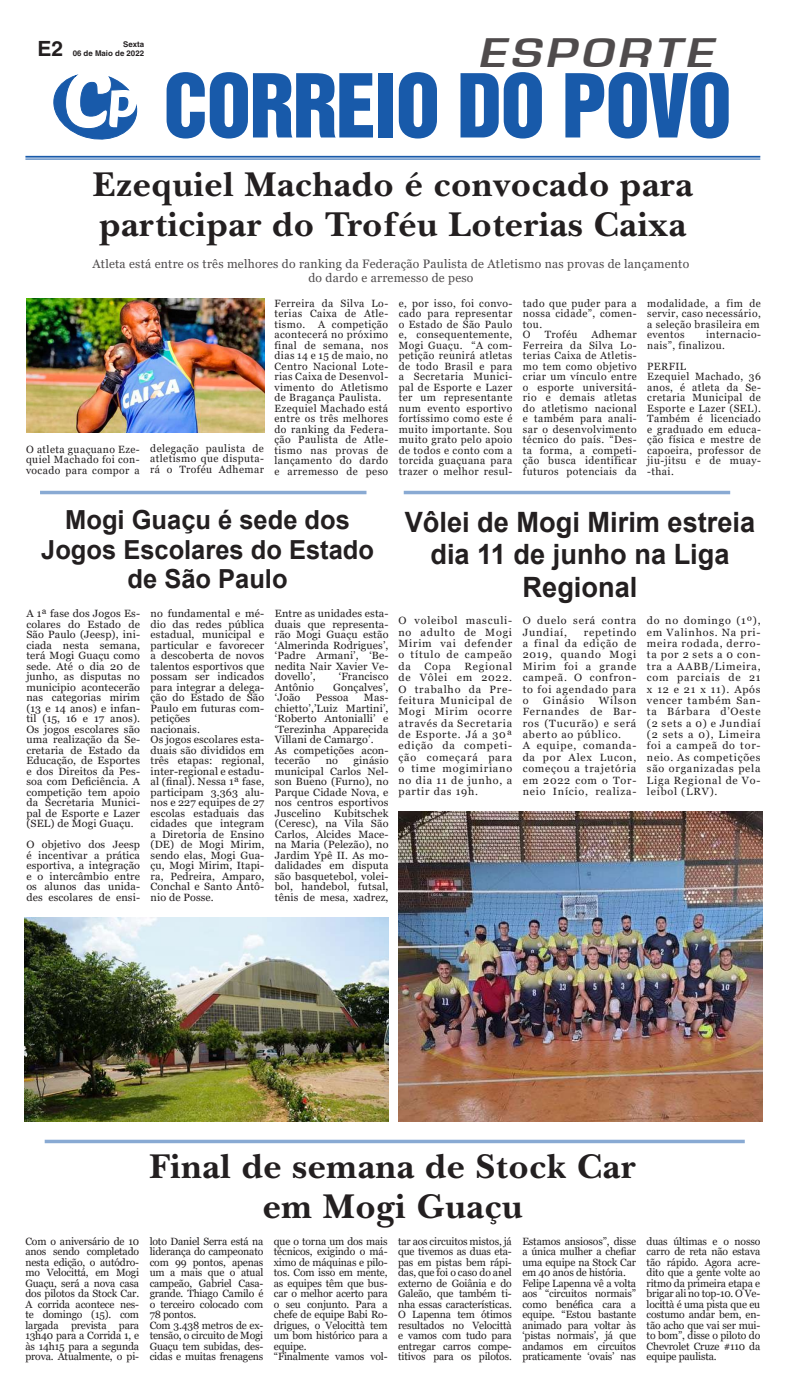
<style>
.page{position:relative;width:787px;height:1389px;background:#fff}
.page>*{position:absolute;margin:0;border:0;box-sizing:border-box;transform-origin:0 0}
.t1{font:80.5px "Helvetica Inserat LT Std";letter-spacing:-.02em;color:#185aaa}
.t2{font:italic 700 42.88px "Eurose";letter-spacing:.1em;color:#231f20}
.t3{font:700 35.88px/40.2px "New Baskerville Std";letter-spacing:.02em;color:#231f20}
.t4{font:700 28px/32.4px "Arial";color:#231f20;text-align:center}
.t5{font:700 26.25px/29.8px "Arial";color:#231f20;text-align:center}
.t6{font:700 21px "Helvetica LT Std";color:#231f20}
.t7{font:12.25px/13.1px "Georgia";letter-spacing:.02em;color:#231f20;text-align:center}
.t8{font:10.5px/10.5px "Georgia";letter-spacing:.01em;color:#231f20;text-align:justify}
.t9{font:10.5px/10.5px "Georgia";letter-spacing:-.015em;color:#231f20}
.t10{font:10.5px/10.5px "Georgia";letter-spacing:.04em;color:#231f20}
.t11{font:10.5px/11.4px "Georgia";letter-spacing:.07em;color:#231f20}
.t12{font:700 7.88px/9.5px "Helvetica LT Std";color:#231f20;text-align:right}
</style>
<div class="page">
<svg style="left:53px;top:74px;width:84px;height:66px"></svg>
<hr style="left:25px;top:156px;width:735px;height:2px;background:#185aaa">
<hr style="left:25px;top:159px;width:735px;height:1px;background:#185aaa">
<hr style="left:40px;top:491px;width:326px;height:3px;background:#185aaa">
<hr style="left:45px;top:1140px;width:699px;height:3px;background:#185aaa">
<hr style="left:403px;top:491px;width:327px;height:3px;background:#185aaa">
<img style="left:26px;top:299px;width:238px;height:133px">
<img style="left:25px;top:918px;width:363px;height:204px">
<img style="left:398px;top:811px;width:363px;height:311px">
<h3 class="t6" style="left:37px;top:36px;width:27px">E2</h3>
<p class="t12" style="left:73px;top:39px;width:73px">Sexta<br>06 de Maio de 2022</p>
<h2 class="t2" style="left:477px;top:29px;width:236px">ESPORTE</h2>
<h1 class="t1" style="left:163px;top:58px;width:570px">CORREIO DO POVO</h1>
<h3 class="t3" style="left:93px;top:164px;width:601px">Ezequiel Machado é convocado para participar do Troféu Loterias Caixa</h3>
<p class="t7" style="left:93px;top:258px;width:598px">Atleta está entre os três melhores do ranking da Federação Paulista de Atletismo nas provas de lançamento do dardo e arremesso de peso</p>
<p class="t8" style="left:26px;top:444px;width:115px">O atleta guaçuano Eze&shy;quiel Machado foi con&shy;vocado para compor a</p>
<p class="t8" style="left:150px;top:443px;width:115px">delegação paulista de atletismo que disputa&shy;rá o Troféu Adhemar</p>
<p class="t10" style="left:274px;top:298px;width:115px">Ferreira da Silva Lo&shy;terias Caixa de Atle&shy;tismo. A competição acontecerá no próximo final de semana, nos dias 14 e 15 de maio, no<br>Centro Nacional Lote&shy;rias Caixa de Desenvol&shy;vimento do Atletismo de Bragança Paulista.<br>Ezequiel Machado está entre os três melhores do ranking da Federa&shy;ção Paulista de Atle&shy;tismo nas provas de lançamento do dardo e arremesso de peso</p>
<p class="t8" style="left:398px;top:298px;width:115px">e, por isso, foi convo&shy;cado para representar o Estado de São Paulo e, consequentemente, Mogi Guaçu. “A com&shy;petição reunirá atletas de todo Brasil e para a Secretaria Munici&shy;pal de Esporte e Lazer ter um representante num evento esportivo fortíssimo como este é muito importante. Sou muito grato pelo apoio de todos e conto com a torcida guaçuana para trazer o melhor resul-</p>
<p class="t10" style="left:522px;top:298px;width:115px">tado que puder para a nossa cidade”, comen&shy;tou.<br>O</p>
<p class="t8" style="left:522px;top:329px;width:115px;text-indent:69px">Adhemar Ferreira da Silva Lo&shy;terias Caixa de Atletis&shy;mo tem como objetivo criar um vínculo entre o esporte universitá&shy;rio e demais atletas do atletismo nacional e também para anali&shy;sar o desenvolvimento técnico do país. “Des&shy;ta forma, a competi&shy;ção busca identificar futuros potenciais da</p>
<p class="t8" style="left:544px;top:329px;width:34px">Troféu</p>
<p class="t10" style="left:647px;top:298px;width:115px">modalidade, a fim de servir, caso necessário, a seleção brasileira em eventos</p>
<p class="t10" style="left:647px;top:329px;width:115px;text-indent:59px">internacio&shy;nais”, finalizou.</p>
<p class="t10" style="left:647px;top:361px;width:115px">PERFIL<br>Ezequiel Machado, 36 anos, é atleta da Se&shy;cretaria Municipal de<br>Esporte e Lazer (SEL).<br>Também é licenciado e graduado em educa&shy;ção física e mestre de capoeira, professor de jiu-jitsu e de muay--thai.</p>
<h3 class="t5" style="left:41px;top:505px;width:334px">Mogi Guaçu é sede dos<br>Jogos Escolares do Estado de São Paulo</h3>
<h3 class="t4" style="left:404px;top:506px;width:352px">Vôlei de Mogi Mirim estreia dia 11 de junho na Liga<br>Regional</h3>
<p class="t8" style="left:26px;top:609px;width:115px">A 1ª fase dos Jogos Es&shy;colares do Estado de São Paulo (Jeesp), ini&shy;ciada nesta semana, terá Mogi Guaçu como sede. Até o dia 20 de junho, as disputas no municipio acontecerão nas categorias mirim (13 e 14 anos) e infan&shy;til (15, 16 e 17 anos).<br>Os jogos escolares são uma realização da Se&shy;cretaria de Estado da Educação, de Esportes e dos Direitos da Pes&shy;soa com Deficiência. A competição tem apoio da Secretaria Munici&shy;pal de Esporte e Lazer (SEL) de Mogi Guaçu.</p>
<p class="t8" style="left:26px;top:840px;width:115px">O objetivo dos Jeesp é incentivar a prática esportiva, a integração e o intercâmbio entre os alunos das unida&shy;des escolares de ensi-</p>
<p class="t8" style="left:150px;top:609px;width:115px;text-align:left">no fundamental e mé&shy;dio das redes pública estadual, municipal e particular e favorecer a descoberta de novos talentos esportivos que possam ser indicados para integrar a delega&shy;ção do Estado de São<br>Paulo em futuras com&shy;petições<br>nacionais.<br>Os jogos escolares esta&shy;duais são divididos em três etapas: regional, inter-regional e estadu&shy;al (final). Nessa 1ª fase, participam 3.363 alu&shy;nos e 227 equipes de 27 escolas estaduais das cidades que integram a Diretoria de Ensino (DE) de Mogi Mirim, sendo elas, Mogi Gua&shy;çu, Mogi Mirim, Itapi&shy;ra, Pedreira, Amparo,<br>Conchal e Santo Antô&shy;nio de Posse.</p>
<p class="t8" style="left:275px;top:609px;width:115px">Entre as unidades esta&shy;duais que representa&shy;rão Mogi Guaçu estão ‘Almerinda Rodrigues’, ‘Padre Armani’, ‘Be&shy;nedita Nair Xavier Ve&shy;dovello’,</p>
<p class="t8" style="left:398px;top:615px;width:115px;line-height:11.4px">O voleibol masculi&shy;no adulto de Mogi Mirim vai defender o título de campeão da</p>
<p class="t11" style="left:522px;top:615px;width:115px">O duelo será contra<br>Jundiaí,</p>
<p class="t8" style="left:646px;top:615px;width:115px;line-height:11.4px">do no domingo (1º), em Valinhos. Na pri&shy;meira rodada, derro&shy;ta por 2 sets a 0 con&shy;tra a AABB/Limeira, com parciais de 21 x 12 e 21 x 11). Após vencer também San&shy;ta Bárbara d’Oeste (2 sets a 0) e Jundiaí (2 sets a 0), Limeira foi a campeã do tor&shy;neio. As competições são organizadas pela Liga Regional de Vo&shy;leibol (LRV).</p>
<p class="t8" style="left:522px;top:627px;width:115px;line-height:11.4px;text-indent:61px">repetindo a final da edição de 2019, quando Mogi Mirim foi a grande campeã. O confron&shy;to foi agendado para o</p>
<p class="t8" style="left:398px;top:661px;width:115px;line-height:11.4px;text-indent:66px">Regional de Vôlei em 2022.<br>O trabalho da Pre&shy;feitura Municipal de Mogi Mirim ocorre através da Secretaria de Esporte. Já a 30ª edição da competi&shy;ção começará para o time mogimiriano no dia 11 de junho, a partir das 19h.</p>
<p class="t8" style="left:424px;top:661px;width:28px">Copa</p>
<p class="t8" style="left:338px;top:672px;width:51px">‘Francisco</p>
<p class="t8" style="left:275px;top:682px;width:41px">Antônio</p>
<p class="t8" style="left:333px;top:682px;width:57px">Gonçalves’,</p>
<p class="t8" style="left:275px;top:693px;width:27px">‘João</p>
<p class="t8" style="left:315px;top:693px;width:34px">Pessoa</p>
<p class="t8" style="left:275px;top:693px;width:115px;text-align:left;text-indent:89px">Mas&shy;chietto’,’Luiz Martini’, ‘Roberto Antonialli’ e ‘Terezinha Apparecida<br>Villani de Camargo’.<br>As competições acon&shy;tecerão</p>
<p class="t11" style="left:522px;top:695px;width:115px;text-indent:76px">Wilson<br>Fernandes de Bar&shy;ros (Tucurão) e será aberto ao público.<br>A equipe, comanda&shy;da por Alex Lucon, começou a trajetória em 2022 com o Tor&shy;neio Início, realiza-</p>
<p class="t11" style="left:543px;top:695px;width:43px">Ginásio</p>
<p class="t8" style="left:275px;top:756px;width:115px;text-indent:79px">ginásio municipal Carlos Nel&shy;son Bueno (Furno), no Parque Cidade Nova, e nos centros esportivos Juscelino Kubitschek (Ceresc), na Vila São Carlos, Alcides Mace&shy;na Maria (Pelezão), no Jardim Ypê II. As mo&shy;dalidades em disputa são basquetebol, volei&shy;bol, handebol, futsal, tênis de mesa, xadrez,</p>
<p class="t8" style="left:326px;top:756px;width:14px">no</p>
<h3 class="t3" style="left:149px;top:1146px;width:487px;text-align:center">Final de semana de Stock Car em Mogi Guaçu</h3>
<p class="t8" style="left:25px;top:1236px;width:115px">Com o aniversário de 10 anos sendo completado nesta edição, o autódro&shy;mo Velocittá, em Mogi Guaçu, será a nova casa dos pilotos da Stock Car.<br>A corrida acontece nes&shy;te domingo (15). com largada prevista para 13h40 para a Corrida 1, e às 14h15 para a segunda prova. Atualmente, o pi-</p>
<p class="t9" style="left:150px;top:1236px;width:115px">loto Daniel Serra está na liderança do campeonato com 99 pontos, apenas um a mais que o atual campeão, Gabriel Casa&shy;grande. Thiago Camilo é o terceiro colocado com<br>78 pontos.<br>Com 3.438 metros de ex&shy;tensão, o circuito de Mogi<br>Guaçu tem subidas, des&shy;cidas e muitas frenagens</p>
<p class="t9" style="left:274px;top:1236px;width:115px">que o torna um dos mais técnicos, exigindo o má&shy;ximo de máquinas e pilo&shy;tos. Com isso em mente, as equipes têm que bus&shy;car o melhor acerto para o seu conjunto. Para a chefe de equipe Babi Ro&shy;drigues, o Velocittà tem um bom histórico para a equipe.<br>“Finalmente vamos vol-</p>
<p class="t8" style="left:398px;top:1236px;width:115px">tar aos circuitos mistos, já que tivemos as duas eta&shy;pas em pistas bem rápi&shy;das, que foi o caso do anel externo de Goiânia e do Galeão, que também ti&shy;nha essas características.<br>O Lapenna tem ótimos resultados no Velocittà e vamos com tudo para entregar carros compe&shy;titivos para os pilotos.</p>
<p class="t9" style="left:522px;top:1236px;width:115px">Estamos ansiosos”, disse a única mulher a chefiar uma equipe na Stock Car em 40 anos de história.<br>Felipe Lapenna vê a volta aos “circuitos normais” como benéfica cara a equipe. “Estou bastante animado para voltar às ‘pistas normais’, já que andamos em circuitos praticamente ‘ovais’ nas</p>
<p class="t8" style="left:646px;top:1236px;width:115px">duas últimas e o nosso carro de reta não estava tão rápido. Agora acre&shy;dito que a gente volte ao ritmo da primeira etapa e brigar ali no top-10. O Ve&shy;locittà é uma pista que eu costumo andar bem, en&shy;tão acho que vai ser mui&shy;to bom”, disse o piloto do Chevrolet Cruze #110 da equipe paulista.</p>
</div>
